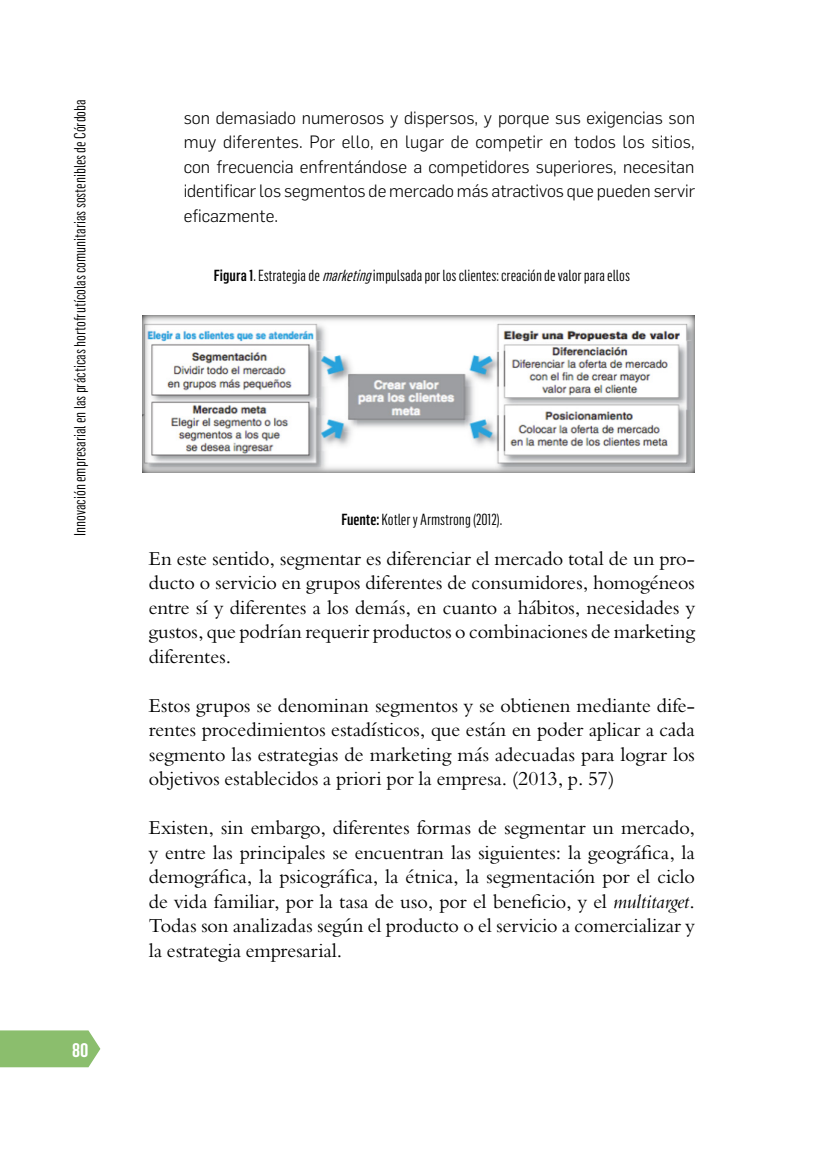
<style>
.page{position:relative;width:819px;height:1166px;background:#fff}
.page>*{position:absolute;margin:0;border:0;box-sizing:border-box;transform-origin:0 0}
.t1{font:19.25px/24.5px "Borgia Pro";letter-spacing:-.005em;color:#000;text-align:justify}
.t2{font:600 19.25px "Flama Condensed";color:#fff}
.t3{font:300 17.5px/24.5px "Flama";letter-spacing:-.005em;color:#000;text-align:justify}
.t4{font:15.75px "Flama Condensed";color:#000}
.s1{font-weight:500}
.s2{font-style:italic}
</style>
<div class="page">
<img style="left:143px;top:315px;width:551px;height:158px">
<svg style="left:0;top:1030px;width:100px;height:37px;background:#92c276"></svg>
<p class="t4" style="left:70px;top:536px;width:438px;rotate:-90deg">Innovación empresarial en las prácticas hortofrutícolas comunitarias sostenibles de Córdoba</p>
<p class="t2" style="left:72px;top:1037px;width:18px">80</p>
<p class="t3" style="left:184px;top:104px;width:513px">son demasiado numerosos y dispersos, y porque sus exigencias son muy diferentes. Por ello, en lugar de competir en todos los sitios, con frecuencia enfrentándose a competidores superiores, necesitan identificar los segmentos de mercado más atractivos que pueden servir eficazmente.</p>
<p class="t4" style="left:214px;top:266px;width:417px"><span class="s1">Figura 1</span>. Estrategia de <span class="s2">marketing</span>impulsada por los clientes: creación de valor para ellos</p>
<p class="t4" style="left:341px;top:509px;width:162px"><span class="s1">Fuente:</span> Kotler y Armstrong (2012).</p>
<p class="t1" style="left:149px;top:546px;width:547px">En este sentido, segmentar es diferenciar el mercado total de un pro&shy;ducto o servicio en grupos diferentes de consumidores, homogéneos entre sí y diferentes a los demás, en cuanto a hábitos, necesidades y gustos, que podrían requerir productos o combinaciones de marketing diferentes.</p>
<p class="t1" style="left:149px;top:693px;width:547px">Estos grupos se denominan segmentos y se obtienen mediante dife&shy;rentes procedimientos estadísticos, que están en poder aplicar a cada segmento las estrategias de marketing más adecuadas para lograr los objetivos establecidos a priori por la empresa. (2013, p. 57)</p>
<p class="t1" style="left:149px;top:816px;width:547px">Existen, sin embargo, diferentes formas de segmentar un mercado, y entre las principales se encuentran las siguientes: la geográfica, la demográfica, la psicográfica, la étnica, la segmentación por el ciclo de vida familiar, por la tasa de uso, por el beneficio, y el <span class="s2">multitarget</span>.<br>Todas son analizadas según el producto o el servicio a comercializar y la estrategia empresarial.</p>
</div>
